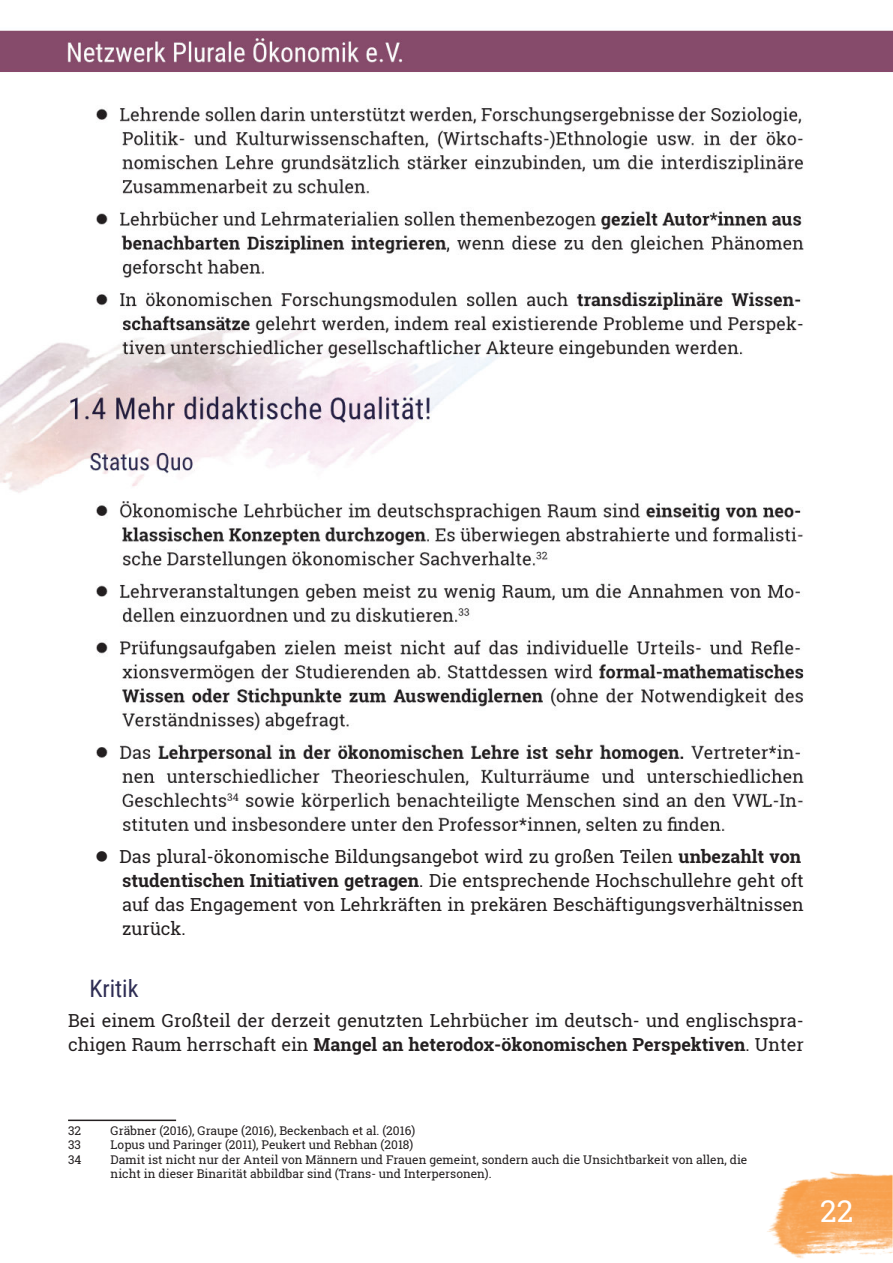
<style>
.page{position:relative;width:893px;height:1263px;background:#fff}
.page>*{position:absolute;margin:0;border:0;box-sizing:border-box;transform-origin:0 0}
.t1{font:30px "Roboto Slab";color:#fff}
.t2{font:24px "Roboto Condensed";color:#2e2d54}
.t3{font:18px/24px "Roboto Slab";color:#231f20}
.t4{font:12px/14.4px "Roboto Slab";color:#231f20}
.s1{font-weight:700}
</style>
<div class="page">
<img style="left:767px;top:1172px;width:126px;height:86px">
<hr style="left:68px;top:1119px;width:108px;height:2px;background:#231f20">
<img style="left:0;top:30px;width:893px;height:804px">
<p class="t3" style="left:122px;top:844px;width:683px;text-indent:-27px">● Das plural-ökonomische Bildungsangebot wird zu großen Teilen <span class="s1">unbezahlt von studentischen Initiativen getragen</span>. Die entsprechende Hochschullehre geht oft auf das Engagement von Lehrkräften in prekären Beschäftigungsverhältnissen zurück.</p>
<h2 class="t2" style="left:89px;top:979px;width:51px">Kritik</h2>
<p class="t3" style="left:68px;top:1008px;width:737px">Bei einem Großteil der derzeit genutzten Lehrbücher im deutsch- und englischspra&shy;chigen Raum herrschaft ein <span class="s1">Mangel an heterodox-ökonomischen Perspektiven</span>. Unter</p>
<p class="t4" style="left:68px;top:1123px;width:15px">32</p>
<p class="t4" style="left:111px;top:1123px;width:306px">Gräbner (2016), Graupe (2016), Beckenbach et al. (2016)</p>
<p class="t4" style="left:68px;top:1137px;width:14px">33</p>
<p class="t4" style="left:111px;top:1137px;width:304px">Lopus und Paringer (2011), Peukert und Rebhan (2018)</p>
<p class="t4" style="left:68px;top:1152px;width:15px">34</p>
<p class="t4" style="left:111px;top:1152px;width:638px">Damit ist nicht nur der Anteil von Männern und Frauen gemeint, sondern auch die Unsichtbarkeit von allen, die nicht in dieser Binarität abbildbar sind (Trans- und Interpersonen).</p>
<h1 class="t1" style="left:820px;top:1191px;width:35px">22</h1>
</div>
